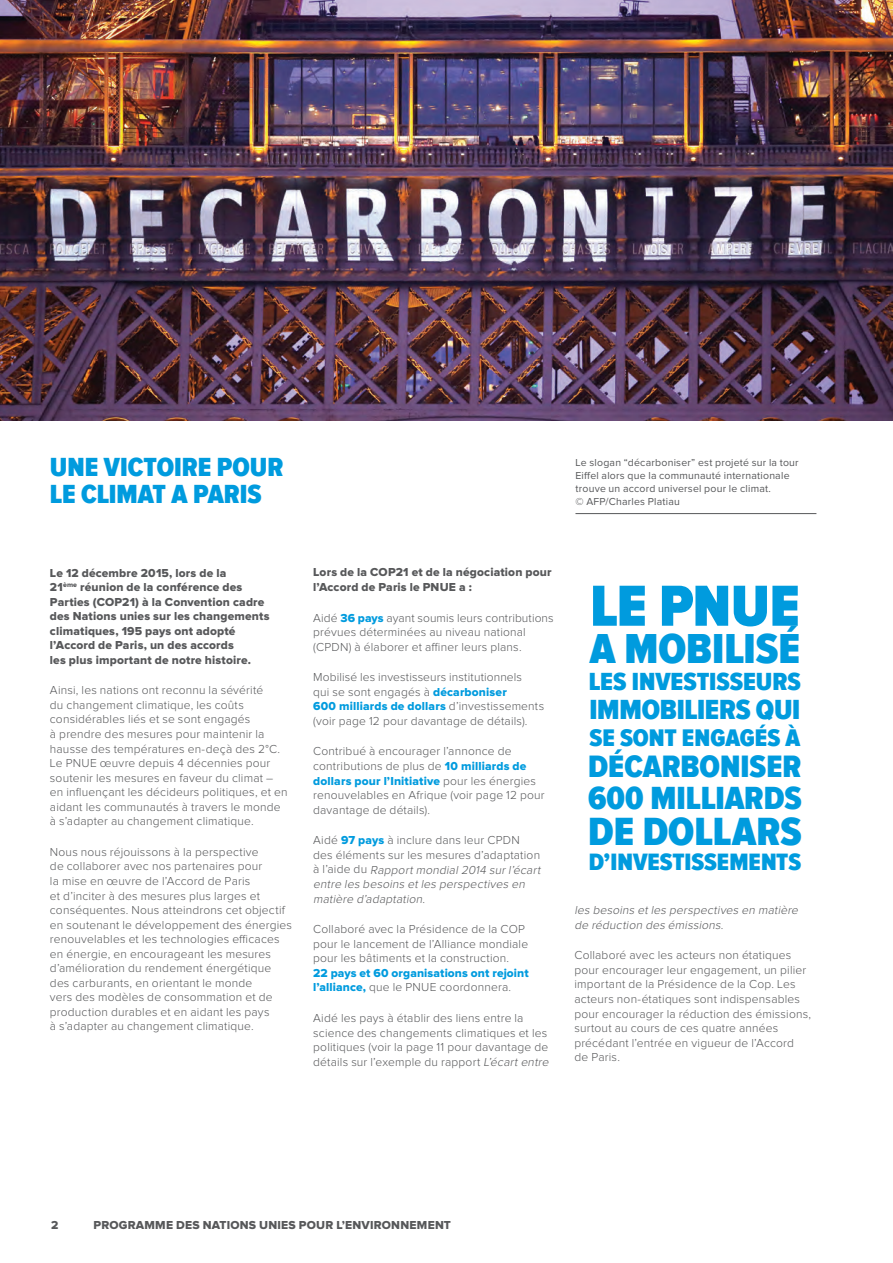
<style>
.page{position:relative;width:893px;height:1263px;background:#fff}
.page>*{position:absolute;margin:0;border:0;box-sizing:border-box;transform-origin:0 0}
.t1{font:900 60px "Proxima Nova Cond";letter-spacing:-.01em;color:#009bde}
.t2{font:900 43.2px "Proxima Nova Cond";color:#009bde}
.t3{font:900 40.5px "Proxima Nova Cond";color:#009bde}
.t4{font:900 33px "Proxima Nova Cond";color:#009bde}
.t5{font:900 31.8px "Proxima Nova Cond";color:#009bde}
.t6{font:900 28.5px "Proxima Nova Cond";letter-spacing:-.01em;color:#009bde}
.t7{font:900 27px/27px "Proxima Nova Cond";color:#009bde}
.t8{font:900 25.5px "Proxima Nova Cond";color:#009bde}
.t9{font:900 24.75px "Proxima Nova Cond";color:#009bde}
.t10{font:900 24.3px "Proxima Nova Cond";color:#009bde}
.t11{font:300 12px/14.5px "Proxima Nova";letter-spacing:.015em;color:#57585a}
.t12{font:12px/14.5px "Proxima Nova Extrabld";letter-spacing:.015em;color:#57585a}
.t13{font:italic 300 12px/14.5px "Proxima Nova";color:#57585a}
.t14{font:12px "Proxima Nova Extrabld";letter-spacing:.01em;color:#009bde}
.t15{font:10.5px/12.8px "Proxima Nova";letter-spacing:.02em;color:#57585a}
.s1{font-family:"Proxima Nova Extrabld";font-weight:400;color:#009bde}
.s2{font-family:"Proxima Nova";font-weight:300;color:#57585a}
.s3{font-style:normal}
.s4{font-family:"Proxima Nova Extrabld";font-weight:400;font-style:normal;color:#009bde}
.s5{font-style:italic}
</style>
<div class="page">
<img style="left:0;top:0;width:893px;height:421px">
<hr style="left:575px;top:513px;width:241px;height:1px;background:#57585a">
<h3 class="t7" style="left:50px;top:456px;width:235px">UNE VICTOIRE POUR<br>LE CLIMAT A PARIS</h3>
<p class="t15" style="left:575px;top:457px;width:225px">Le slogan “décarboniser” est projeté sur la tour Eiffel alors que la communauté internationale trouve un accord universel pour le climat.<br>© AFP/Charles Platiau</p>
<p class="t12" style="left:50px;top:566px;width:221px">Le 12 décembre 2015, lors de la<br>21<sup>ème</sup> réunion de la conférence des Parties (COP21) à la Convention cadre des Nations unies sur les changements climatiques, 195 pays ont adopté l’Accord de Paris, un des accords<br>les plus important de notre histoire.</p>
<p class="t11" style="left:50px;top:684px;width:239px">Ainsi, les nations ont reconnu la sévérité<br>du changement climatique, les coûts considérables liés et se sont engagés<br>à prendre des mesures pour maintenir la hausse des températures en-deçà des 2°C.<br>Le PNUE œuvre depuis 4 décennies pour soutenir les mesures en faveur du climat – en influençant les décideurs politiques, et en aidant les communautés à travers le monde à s’adapter au changement climatique.</p>
<p class="t11" style="left:50px;top:845px;width:243px">Nous nous réjouissons à la perspective<br>de collaborer avec nos partenaires pour<br>la mise en œuvre de l’Accord de Paris<br>et d’inciter à des mesures plus larges et conséquentes. Nous atteindrons cet objectif en soutenant le développement des énergies renouvelables et les technologies efficaces en énergie, en encourageant les mesures d’amélioration du rendement énergétique des carburants, en orientant le monde<br>vers des modèles de consommation et de production durables et en aidant les pays<br>à s’adapter au changement climatique.</p>
<p class="t12" style="left:313px;top:566px;width:240px">Lors de la COP21 et de la négociation pour l’Accord de Paris le PNUE a :</p>
<p class="t11" style="left:313px;top:611px;width:242px">Aidé <span class="s1">36 pays</span> ayant soumis leurs contributions prévues déterminées au niveau national (CPDN) à élaborer et affiner leurs plans.</p>
<p class="t11" style="left:313px;top:670px;width:210px">Mobilisé les investisseurs institutionnels qui se sont engagés à <span class="s1">décarboniser</span></p>
<p class="t14" style="left:313px;top:701px;width:232px">600 milliards de dollars <span class="s2">d’investissements</span></p>
<p class="t11" style="left:313px;top:714px;width:216px">(voir page 12 pour davantage de détails).</p>
<p class="t11" style="left:313px;top:745px;width:215px">Contribué à encourager l’annonce de contributions de plus de <span class="s1">10 milliards de</span></p>
<p class="t14" style="left:313px;top:775px;width:224px">dollars pour l’Initiative <span class="s2">pour les énergies</span></p>
<p class="t11" style="left:313px;top:788px;width:233px">renouvelables en Afrique (voir page 12 pour davantage de détails).</p>
<p class="t13" style="left:313px;top:833px;width:231px"><span class="s3">Aidé</span> <span class="s4">97 pays</span> <span class="s3">à inclure dans leur CPDN<br>des éléments sur les mesures d’adaptation à l ’a i d e d u</span> Rapport mondial 2014 sur l’écart entre les besoins et les perspectives en matière d’adaptation<span class="s3">.</span></p>
<p class="t11" style="left:313px;top:922px;width:216px">Collaboré avec la Présidence de la COP pour le lancement de l’Alliance mondiale pour les bâtiments et la construction.</p>
<p class="t14" style="left:313px;top:967px;width:217px">22 pays et 60 organisations ont rejoint</p>
<p class="t11" style="left:313px;top:981px;width:199px"><span class="s1">l’alliance,</span> que le PNUE coordonnera.</p>
<p class="t11" style="left:313px;top:1011px;width:239px">Aidé les pays à établir des liens entre la science des changements climatiques et les politiques (voir la page 11 pour davantage de détails sur l’exemple du rapport <span class="s5">L’écart entre</span></p>
<h1 class="t1" style="left:590px;top:572px;width:211px">LE PNUE</h1>
<h2 class="t2" style="left:590px;top:625px;width:212px">A MOBILISÉ</h2>
<h3 class="t8" style="left:589px;top:667px;width:214px">LES INVESTISSEURS</h3>
<h3 class="t6" style="left:589px;top:693px;width:213px">IMMOBILIERS QUI</h3>
<h3 class="t9" style="left:589px;top:724px;width:212px">SE SONT ENGAGÉS À</h3>
<h3 class="t5" style="left:588px;top:749px;width:215px">DÉCARBONISER</h3>
<h3 class="t4" style="left:588px;top:779px;width:215px">600 MILLIARDS</h3>
<h3 class="t3" style="left:588px;top:808px;width:215px">DE DOLLARS</h3>
<h3 class="t10" style="left:589px;top:848px;width:214px">D’INVESTISSEMENTS</h3>
<p class="t13" style="left:574px;top:903px;width:227px">les besoins et les perspectives en matière de réduction des émissions<span class="s3">.</span></p>
<p class="t11" style="left:574px;top:948px;width:238px">Collaboré avec les acteurs non étatiques pour encourager leur engagement, un pilier important de la Présidence de la Cop. Les acteurs non-étatiques sont indispensables pour encourager la réduction des émissions, surtout au cours de ces quatre années précédant l’entrée en vigueur de l’Accord<br>de Paris.</p>
<p class="t12" style="left:51px;top:1218px;width:9px">2</p>
<p class="t12" style="left:94px;top:1218px;width:359px">PROGRAMME DES NATIONS UNIES POUR L’ENVIRONNEMENT</p>
</div>
